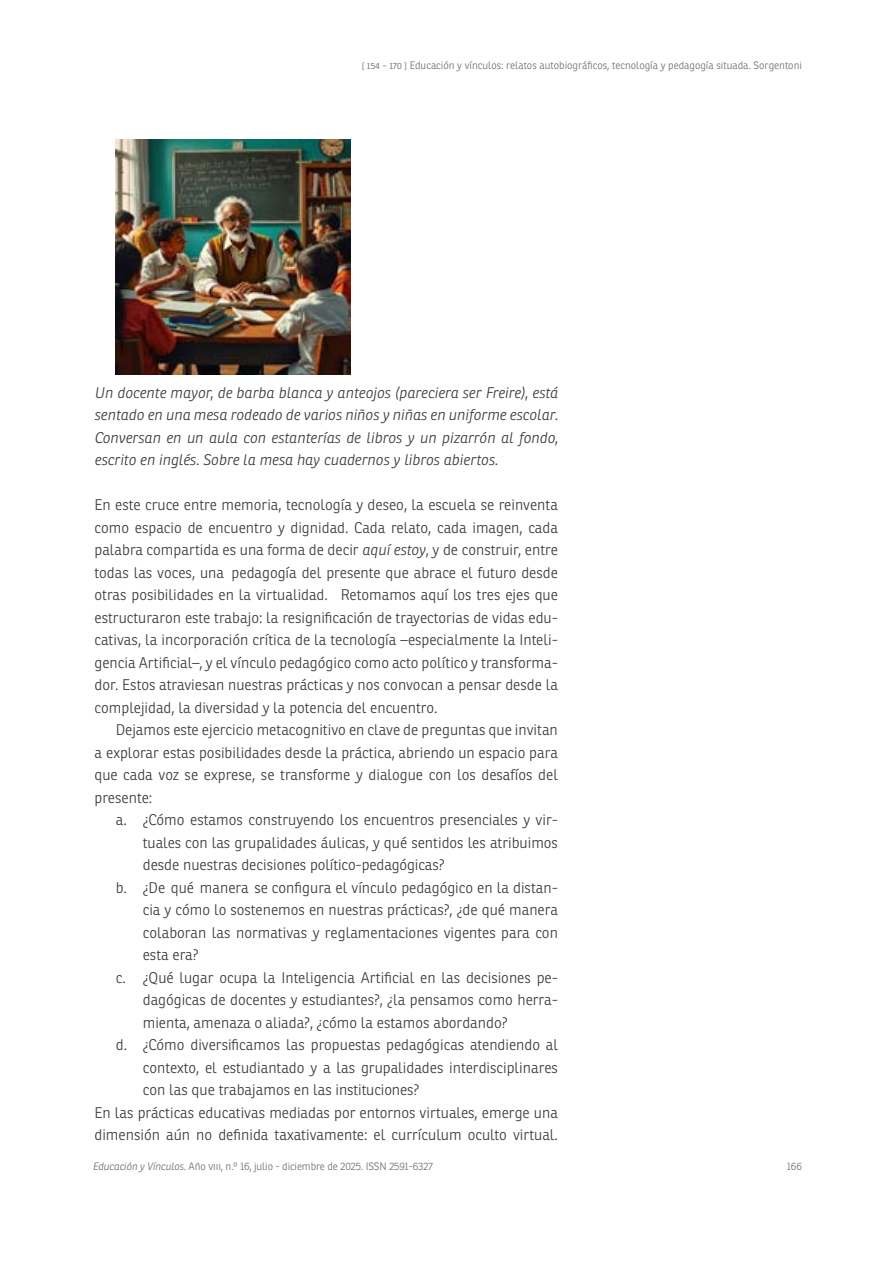
<style>
.page{position:relative;width:893px;height:1263px;background:#fff}
.page>*{position:absolute;margin:0;border:0;box-sizing:border-box;transform-origin:0 0}
.t1{font:300 15px/22.5px "Ronnia";color:#3c3c3b;text-align:justify}
.t2{font:italic 300 15px/22.5px "Ronnia";color:#3c3c3b;text-align:justify}
.t3{font:300 10.5px "Ronnia";color:#706f6f}
.s1{font-style:italic}
</style>
<div class="page">
<img style="left:116px;top:140px;width:234px;height:235px">
<p class="t3" style="left:362px;top:59px;width:442px">[ 154 - 170 ] Educación y vínculos: relatos autobiográficos, tecnología y pedagogía situada. Sorgentoni</p>
<p class="t2" style="left:95px;top:381px;width:465px">Un docente mayor, de barba blanca y anteojos (pareciera ser Freire), está sentado en una mesa rodeado de varios niños y niñas en uniforme escolar.<br>Conversan en un aula con estanterías de libros y un pizarrón al fondo, escrito en inglés. Sobre la mesa hay cuadernos y libros abiertos.</p>
<p class="t1" style="left:95px;top:493px;width:465px">En este cruce entre memoria, tecnología y deseo, la escuela se reinventa como espacio de encuentro y dignidad. Cada relato, cada imagen, cada palabra compartida es una forma de decir <span class="s1">aquí estoy</span>, y de construir, entre todas las voces, una pedagogía del presente que abrace el futuro desde otras posibilidades en la virtualidad. Retomamos aquí los tres ejes que estructuraron este trabajo: la resignificación de trayectorias de vidas edu&shy;cativas, la incorporación crítica de la tecnología –especialmente la Inteli&shy;gencia Artificial–, y el vínculo pedagógico como acto político y transforma&shy;dor. Estos atraviesan nuestras prácticas y nos convocan a pensar desde la complejidad, la diversidad y la potencia del encuentro.</p>
<p class="t1" style="left:95px;top:718px;width:465px;text-indent:21px">Dejamos este ejercicio metacognitivo en clave de preguntas que invitan a explorar estas posibilidades desde la práctica, abriendo un espacio para que cada voz se exprese, se transforme y dialogue con los desafíos del presente:</p>
<p class="t1" style="left:143px;top:808px;width:417px;text-indent:-27px">a. ¿Cómo estamos construyendo los encuentros presenciales y vir&shy;tuales con las grupalidades áulicas, y qué sentidos les atribuimos desde nuestras decisiones político-pedagógicas?</p>
<p class="t1" style="left:143px;top:876px;width:417px;text-indent:-27px">b. ¿De qué manera se configura el vínculo pedagógico en la distan&shy;cia y cómo lo sostenemos en nuestras prácticas?, ¿de qué manera colaboran las normativas y reglamentaciones vigentes para con esta era?</p>
<p class="t1" style="left:143px;top:966px;width:417px;text-indent:-27px">c. ¿Qué lugar ocupa la Inteligencia Artificial en las decisiones pe&shy;dagógicas de docentes y estudiantes?, ¿la pensamos como herra&shy;mienta, amenaza o aliada?, ¿cómo la estamos abordando?</p>
<p class="t1" style="left:143px;top:1033px;width:417px;text-indent:-27px">d. ¿Cómo diversificamos las propuestas pedagógicas atendiendo al contexto, el estudiantado y a las grupalidades interdisciplinares con las que trabajamos en las instituciones?</p>
<p class="t1" style="left:95px;top:1101px;width:465px">En las prácticas educativas mediadas por entornos virtuales, emerge una dimensión aún no definida taxativamente: el currículum oculto virtual.</p>
<p class="t3" style="left:93px;top:1160px;width:342px"><span class="s1">Educación y Vínculos</span>. Año viii, n.º 16, julio - diciembre de 2025. ISSN 2591-6327</p>
<p class="t3" style="left:787px;top:1160px;width:17px">166</p>
</div>
